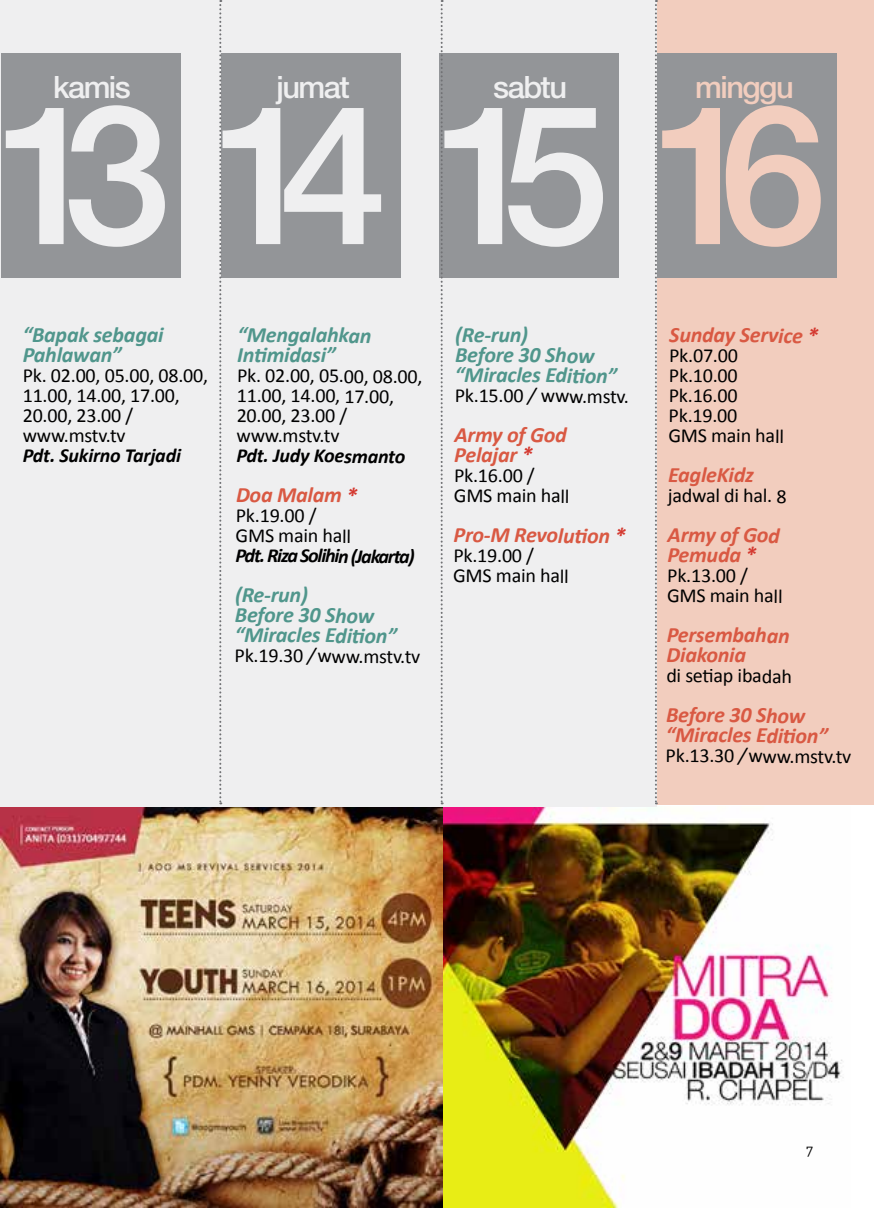
<style>
.page{position:relative;width:874px;height:1208px;background:#fff}
.page>*{position:absolute;margin:0;border:0;box-sizing:border-box;transform-origin:0 0}
.t1{font:500 194.4px "Helvetica Neue LT Pro";letter-spacing:-.21em;color:#efeff0}
.t2{font:500 30.8px "Helvetica Neue LT Pro";letter-spacing:-.05em;color:#efeff0}
.t3{font:500 30.8px "Helvetica Neue LT Pro";letter-spacing:-.05em;color:#f2cdbe}
.t4{font:italic 700 22px/20.2px "Calibri";color:#d95943}
.t5{font:italic 700 22px/19.8px "Calibri";letter-spacing:-.01em;color:#50968c}
.t6{font:20px/20px "Calibri";letter-spacing:-.01em;color:#000}
.t7{font:italic 700 20px "Calibri";letter-spacing:-.01em;color:#000}
.t8{font:14px "DIN Alternate";color:#000}
.s1{color:#f2cdbe}
.s2{color:#d43930}
.s3{font-style:italic}
</style>
<div class="page">
<img style="left:442px;top:806px;width:402px;height:402px">
<img style="left:0;top:806px;width:442px;height:401px">
<div style="left:656px;top:0;width:217px;height:804px;background:#f2cdbe"></div>
<div style="left:0;top:0;width:656px;height:806px;background:#efeff0"></div>
<div style="left:1px;top:54px;width:180px;height:224px;background:#939598"></div>
<div style="left:220px;top:54px;width:180px;height:224px;background:#939598"></div>
<div style="left:439px;top:54px;width:180px;height:224px;background:#939598"></div>
<div style="left:657px;top:54px;width:179px;height:224px;background:#939598"></div>
<svg style="left:219px;top:0;width:2px;height:804px"></svg>
<svg style="left:440px;top:0;width:2px;height:804px"></svg>
<svg style="left:655px;top:0;width:1px;height:804px"></svg>
<h2 class="t2" style="left:53px;top:69px;width:79px">kamis</h2>
<h2 class="t2" style="left:276px;top:69px;width:75px">jumat</h2>
<h2 class="t2" style="left:493px;top:69px;width:75px">sabtu</h2>
<h2 class="t3" style="left:694px;top:69px;width:100px">minggu</h2>
<h1 class="t1" style="left:-5px;top:59px;width:833px">13 14 15 <span class="s1">16</span></h1>
<p class="t5" style="left:23px;top:325px;width:142px">“Bapak sebagai<br>Pahlawan”</p>
<p class="t6" style="left:23px;top:366px;width:187px">Pk. 02.00, 05.00, 08.00,<br>11.00, 14.00, 17.00,<br>20.00, 23.00 / www.mstv.tv</p>
<p class="t7" style="left:23px;top:443px;width:160px">Pdt. Sukirno Tarjadi</p>
<p class="t5" style="left:237px;top:323px;width:135px;rotate:1deg">“Mengalahkan<br>Inti midasi”</p>
<p class="t6" style="left:237px;top:364px;width:187px;rotate:1deg">Pk. 02.00, 05.00, 08.00,<br>11.00, 14.00, 17.00,<br>20.00, 23.00 / www.mstv.tv</p>
<p class="t7" style="left:236px;top:441px;width:170px;rotate:1deg">Pdt. Judy Koesmanto</p>
<p class="t4" style="left:236px;top:484px;width:123px;rotate:1deg">Doa Malam <span class="s2">*</span></p>
<p class="t6" style="left:236px;top:505px;width:117px;rotate:1deg">Pk.19.00 /<br>GMS main hall</p>
<p class="t7" style="left:236px;top:541px;width:181px;rotate:1deg">Pdt. Riza Solihin (Jakarta)</p>
<p class="t5" style="left:235px;top:584px;width:164px;rotate:1deg">(Re-run)<br>Before 30 Show “Miracles Editi on”</p>
<p class="t6" style="left:235px;top:644px;width:187px;rotate:1deg">Pk.19.30 <span class="s3">/</span>www.mstv.tv</p>
<p class="t5" style="left:455px;top:324px;width:164px;rotate:1deg">(Re-run)<br>Before 30 Show “Miracles Editi on”</p>
<p class="t6" style="left:455px;top:384px;width:175px;rotate:1deg">Pk.15.00 <span class="s3">/</span> www.mstv.</p>
<p class="t4" style="left:454px;top:424px;width:114px;rotate:1deg">Army of God<br>Pelajar <span class="s2">*</span></p>
<p class="t6" style="left:454px;top:465px;width:117px;rotate:1deg">Pk.16.00 /<br>GMS main hall</p>
<p class="t4" style="left:453px;top:523px;width:173px;rotate:1deg">Pro-M Revoluti on <span class="s2">*</span></p>
<p class="t6" style="left:453px;top:545px;width:117px;rotate:1deg">Pk.19.00 /<br>GMS main hall</p>
<p class="t4" style="left:669px;top:323px;width:150px;rotate:1deg">Sunday Service <span class="s2">*</span></p>
<p class="t6" style="left:669px;top:345px;width:118px;rotate:1deg">Pk.07.00<br>Pk.10.00<br>Pk.16.00<br>Pk.19.00<br>GMS main hall</p>
<p class="t4" style="left:668px;top:464px;width:87px;rotate:1deg">EagleKidz</p>
<p class="t6" style="left:668px;top:484px;width:120px;rotate:1deg">jadwal di hal. 8</p>
<p class="t4" style="left:667px;top:524px;width:114px;rotate:1deg">Army of God<br>Pemuda <span class="s2">*</span></p>
<p class="t6" style="left:667px;top:565px;width:117px;rotate:1deg">Pk.13.00 /<br>GMS main hall</p>
<p class="t4" style="left:666px;top:624px;width:124px;rotate:1deg">Persembahan<br>Diakonia</p>
<p class="t6" style="left:666px;top:664px;width:127px;rotate:1deg">di seti ap ibadah</p>
<p class="t4" style="left:666px;top:704px;width:164px;rotate:1deg">Before 30 Show “Miracles Editi on”</p>
<p class="t6" style="left:665px;top:744px;width:187px;rotate:1deg">Pk.13.30 <span class="s3">/</span>www.mstv.tv</p>
<p class="t8" style="left:805px;top:1141px;width:9px">7</p>
</div>
